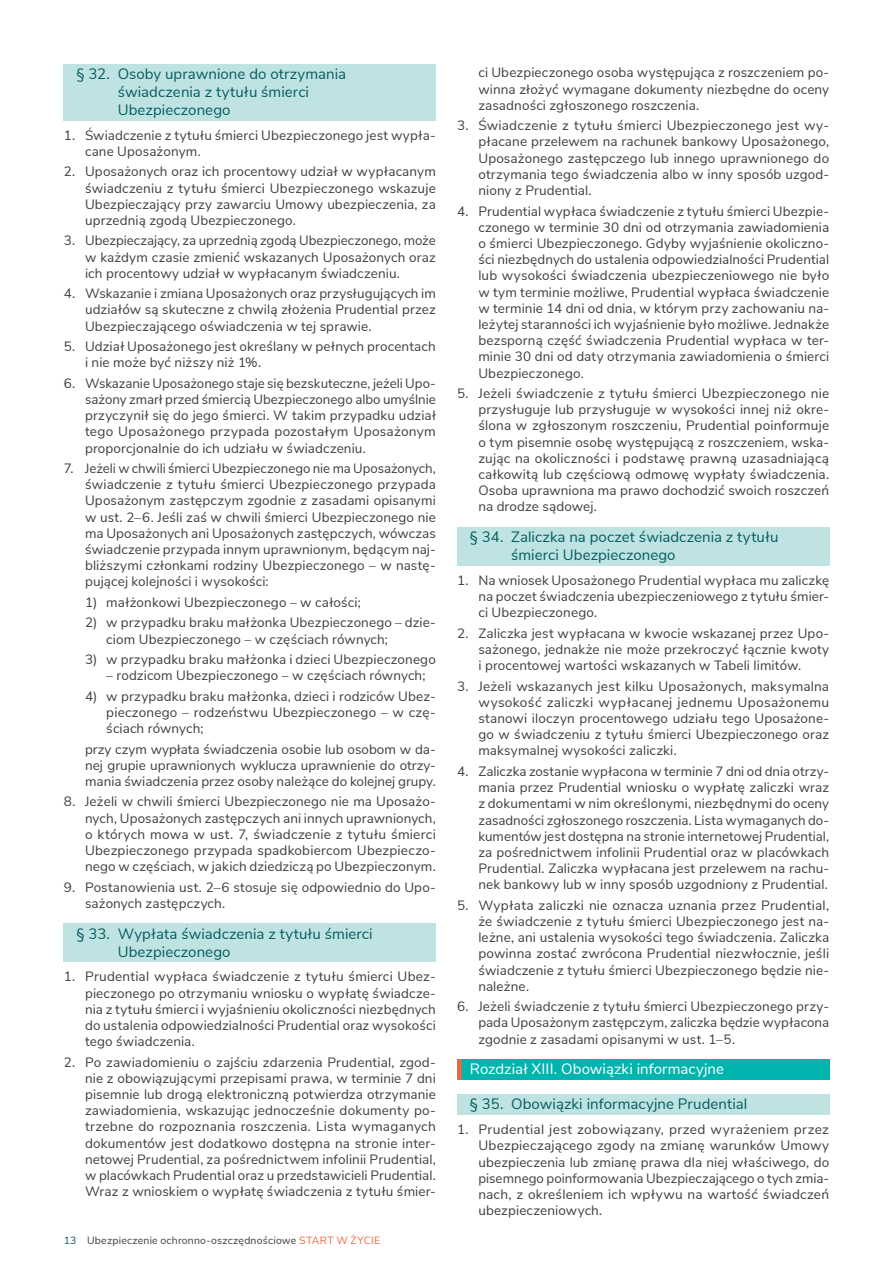
<style>
.page{position:relative;width:893px;height:1263px;background:#fff}
.page>*{position:absolute;margin:0;border:0;box-sizing:border-box;transform-origin:0 0}
.t1{font:15px/18px "Nunito Sans";letter-spacing:.005em;color:#065c5f}
.rozdział{font:15px "Nunito Sans";letter-spacing:.005em;color:#fff}
.tekst_9pt{font:13.5px/16.2px "Nunito Sans";letter-spacing:.01em;color:#3e3e3f;text-align:justify}
.t2{font:10.5px "Nunito Sans";letter-spacing:.02em;color:#3e3e3f}
.s1{color:#065c5f}
.s2{color:#f26640}
</style>
<div class="page">
<div style="left:64px;top:64px;width:372px;height:56px;background:#bee3e2"></div>
<div style="left:64px;top:923px;width:372px;height:39px;background:#bee3e2"></div>
<div style="left:457px;top:527px;width:372px;height:38px;background:#bee3e2"></div>
<div style="left:457px;top:1059px;width:372px;height:21px;background:#00b5ae"></div>
<div style="left:457px;top:1059px;width:5px;height:21px;background:#f26640"></div>
<div style="left:457px;top:1094px;width:372px;height:21px;background:#bee3e2"></div>
<p class="t1" style="left:118px;top:64px;width:230px;text-indent:-41px">§ 32. Osoby uprawnione do otrzymania świadczenia z tytułu śmierci<br>Ubezpieczonego</p>
<p class="tekst_9pt" style="left:85px;top:126px;width:352px;text-indent:-21px">1. Świadczenie z tytułu śmierci Ubezpieczonego jest wypła&shy;cane Uposażonym.</p>
<p class="tekst_9pt" style="left:85px;top:163px;width:352px;text-indent:-21px">2. Uposażonych oraz ich procentowy udział w wypłacanym świadczeniu z tytułu śmierci Ubezpieczonego wskazuje Ubezpieczający przy zawarciu Umowy ubezpieczenia, za uprzednią zgodą Ubezpieczonego.</p>
<p class="tekst_9pt" style="left:85px;top:232px;width:352px;text-indent:-21px">3. Ubezpieczający, za uprzednią zgodą Ubezpieczonego, może w każdym czasie zmienić wskazanych Uposażonych oraz ich procentowy udział w wypłacanym świadczeniu.</p>
<p class="tekst_9pt" style="left:85px;top:285px;width:352px;text-indent:-21px">4. Wskazanie i zmiana Uposażonych oraz przysługujących im udziałów są skuteczne z chwilą złożenia Prudential przez Ubezpieczającego oświadczenia w tej sprawie.</p>
<p class="tekst_9pt" style="left:85px;top:337px;width:352px;text-indent:-21px">5. Udział Uposażonego jest określany w pełnych procentach i nie może być niższy niż 1%.</p>
<p class="tekst_9pt" style="left:85px;top:374px;width:352px;text-indent:-21px">6. Wskazanie Uposażonego staje się bezskuteczne, jeżeli Upo&shy;sażony zmarł przed śmiercią Ubezpieczonego albo umyślnie przyczynił się do jego śmierci. W takim przypadku udział tego Uposażonego przypada pozostałym Uposażonym proporcjonalnie do ich udziału w świadczeniu.</p>
<p class="tekst_9pt" style="left:85px;top:459px;width:352px;text-indent:-21px">7. Jeżeli w chwili śmierci Ubezpieczonego nie ma Uposażonych, świadczenie z tytułu śmierci Ubezpieczonego przypada Uposażonym zastępczym zgodnie z zasadami opisanymi w ust. 2–6. Jeśli zaś w chwili śmierci Ubezpieczonego nie ma Uposażonych ani Uposażonych zastępczych, wówczas świadczenie przypada innym uprawnionym, będącym naj&shy;bliższymi członkami rodziny Ubezpieczonego – w nastę&shy;pującej kolejności i wysokości:</p>
<p class="tekst_9pt" style="left:85px;top:593px;width:277px">1) małżonkowi Ubezpieczonego – w całości;</p>
<p class="tekst_9pt" style="left:106px;top:614px;width:331px;text-indent:-21px">2) w przypadku braku małżonka Ubezpieczonego – dzie&shy;ciom Ubezpieczonego – w częściach równych;</p>
<p class="tekst_9pt" style="left:85px;top:650px;width:352px">3) w przypadku braku małżonka i dzieci Ubezpieczonego</p>
<p class="tekst_9pt" style="left:106px;top:666px;width:321px">– rodzicom Ubezpieczonego – w częściach równych;</p>
<p class="tekst_9pt" style="left:106px;top:687px;width:331px;text-indent:-21px">4) w przypadku braku małżonka, dzieci i rodziców Ubez&shy;pieczonego – rodzeństwu Ubezpieczonego – w czę&shy;ściach równych;</p>
<p class="tekst_9pt" style="left:85px;top:740px;width:352px">przy czym wypłata świadczenia osobie lub osobom w da&shy;nej grupie uprawnionych wyklucza uprawnienie do otrzy&shy;mania świadczenia przez osoby należące do kolejnej grupy.</p>
<p class="tekst_9pt" style="left:85px;top:793px;width:352px;text-indent:-21px">8. Jeżeli w chwili śmierci Ubezpieczonego nie ma Uposażo&shy;nych, Uposażonych zastępczych ani innych uprawnionych, o których mowa w ust. 7, świadczenie z tytułu śmierci Ubezpieczonego przypada spadkobiercom Ubezpieczo&shy;nego w częściach, w jakich dziedziczą po Ubezpieczonym.</p>
<p class="tekst_9pt" style="left:85px;top:878px;width:352px;text-indent:-21px">9. Postanowienia ust. 2–6 stosuje się odpowiednio do Upo&shy;sażonych zastępczych.</p>
<p class="t1" style="left:118px;top:923px;width:256px;text-indent:-41px">§ 33. Wypłata świadczenia z tytułu śmierci<br>Ubezpieczonego</p>
<p class="tekst_9pt" style="left:85px;top:968px;width:352px;text-indent:-21px">1. Prudential wypłaca świadczenie z tytułu śmierci Ubez&shy;pieczonego po otrzymaniu wniosku o wypłatę świadcze&shy;nia z tytułu śmierci i wyjaśnieniu okoliczności niezbędnych do ustalenia odpowiedzialności Prudential oraz wysokości tego świadczenia.</p>
<p class="tekst_9pt" style="left:85px;top:1053px;width:352px;text-indent:-21px">2. Po zawiadomieniu o zajściu zdarzenia Prudential, zgod&shy;nie z obowiązującymi przepisami prawa, w terminie 7 dni pisemnie lub drogą elektroniczną potwierdza otrzymanie zawiadomienia, wskazując jednocześnie dokumenty po&shy;trzebne do rozpoznania roszczenia. Lista wymaganych dokumentów jest dodatkowo dostępna na stronie inter&shy;netowej Prudential, za pośrednictwem infolinii Prudential, w placówkach Prudential oraz u przedstawicieli Prudential.<br>Wraz z wnioskiem o wypłatę świadczenia z tytułu śmier-</p>
<p class="t2" style="left:64px;top:1232px;width:318px"><span class="s1">13</span> Ubezpieczenie ochronno-oszczędnościowe <span class="s2">START W ŻYCIE</span></p>
<p class="tekst_9pt" style="left:478px;top:64px;width:352px">ci Ubezpieczonego osoba występująca z roszczeniem po&shy;winna złożyć wymagane dokumenty niezbędne do oceny zasadności zgłoszonego roszczenia.</p>
<p class="tekst_9pt" style="left:478px;top:117px;width:352px;text-indent:-21px">3. Świadczenie z tytułu śmierci Ubezpieczonego jest wy&shy;płacane przelewem na rachunek bankowy Uposażonego, Uposażonego zastępczego lub innego uprawnionego do otrzymania tego świadczenia albo w inny sposób uzgod&shy;niony z Prudential.</p>
<p class="tekst_9pt" style="left:478px;top:202px;width:352px;text-indent:-21px">4. Prudential wypłaca świadczenie z tytułu śmierci Ubezpie&shy;czonego w terminie 30 dni od otrzymania zawiadomienia o śmierci Ubezpieczonego. Gdyby wyjaśnienie okoliczno&shy;ści niezbędnych do ustalenia odpowiedzialności Prudential lub wysokości świadczenia ubezpieczeniowego nie było w tym terminie możliwe, Prudential wypłaca świadczenie w terminie 14 dni od dnia, w którym przy zachowaniu na&shy;leżytej staranności ich wyjaśnienie było możliwe. Jednakże bezsporną część świadczenia Prudential wypłaca w ter&shy;minie 30 dni od daty otrzymania zawiadomienia o śmierci Ubezpieczonego.</p>
<p class="tekst_9pt" style="left:478px;top:384px;width:352px;text-indent:-21px">5. Jeżeli świadczenie z tytułu śmierci Ubezpieczonego nie przysługuje lub przysługuje w wysokości innej niż okre&shy;ślona w zgłoszonym roszczeniu, Prudential poinformuje o tym pisemnie osobę występującą z roszczeniem, wska&shy;zując na okoliczności i podstawę prawną uzasadniającą całkowitą lub częściową odmowę wypłaty świadczenia.<br>Osoba uprawniona ma prawo dochodzić swoich roszczeń na drodze sądowej.</p>
<p class="t1" style="left:511px;top:527px;width:269px;text-indent:-41px">§ 34. Zaliczka na poczet świadczenia z tytułu śmierci Ubezpieczonego</p>
<p class="tekst_9pt" style="left:478px;top:571px;width:352px;text-indent:-21px">1. Na wniosek Uposażonego Prudential wypłaca mu zaliczkę na poczet świadczenia ubezpieczeniowego z tytułu śmier&shy;ci Ubezpieczonego.</p>
<p class="tekst_9pt" style="left:478px;top:624px;width:352px;text-indent:-21px">2. Zaliczka jest wypłacana w kwocie wskazanej przez Upo&shy;sażonego, jednakże nie może przekroczyć łącznie kwoty i procentowej wartości wskazanych w Tabeli limitów.</p>
<p class="tekst_9pt" style="left:478px;top:677px;width:352px;text-indent:-21px">3. Jeżeli wskazanych jest kilku Uposażonych, maksymalna wysokość zaliczki wypłacanej jednemu Uposażonemu stanowi iloczyn procentowego udziału tego Uposażone&shy;go w świadczeniu z tytułu śmierci Ubezpieczonego oraz maksymalnej wysokości zaliczki.</p>
<p class="tekst_9pt" style="left:478px;top:762px;width:352px;text-indent:-21px">4. Zaliczka zostanie wypłacona w terminie 7 dni od dnia otrzy&shy;mania przez Prudential wniosku o wypłatę zaliczki wraz z dokumentami w nim określonymi, niezbędnymi do oceny zasadności zgłoszonego roszczenia. Lista wymaganych do&shy;kumentów jest dostępna na stronie internetowej Prudential, za pośrednictwem infolinii Prudential oraz w placówkach Prudential. Zaliczka wypłacana jest przelewem na rachu&shy;nek bankowy lub w inny sposób uzgodniony z Prudential.</p>
<p class="tekst_9pt" style="left:478px;top:896px;width:352px;text-indent:-21px">5. Wypłata zaliczki nie oznacza uznania przez Prudential, że świadczenie z tytułu śmierci Ubezpieczonego jest na&shy;leżne, ani ustalenia wysokości tego świadczenia. Zaliczka powinna zostać zwrócona Prudential niezwłocznie, jeśli świadczenie z tytułu śmierci Ubezpieczonego będzie nie&shy;należne.</p>
<p class="tekst_9pt" style="left:478px;top:997px;width:352px;text-indent:-21px">6. Jeżeli świadczenie z tytułu śmierci Ubezpieczonego przy&shy;pada Uposażonym zastępczym, zaliczka będzie wypłacona zgodnie z zasadami opisanymi w ust. 1–5.</p>
<p class="rozdział" style="left:470px;top:1058px;width:256px">Rozdział XIII. Obowiązki informacyjne</p>
<p class="t1" style="left:470px;top:1094px;width:279px">§ 35. Obowiązki informacyjne Prudential</p>
<p class="tekst_9pt" style="left:478px;top:1120px;width:352px;text-indent:-21px">1. Prudential jest zobowiązany, przed wyrażeniem przez Ubezpieczającego zgody na zmianę warunków Umowy ubezpieczenia lub zmianę prawa dla niej właściwego, do pisemnego poinformowania Ubezpieczającego o tych zmia&shy;nach, z określeniem ich wpływu na wartość świadczeń ubezpieczeniowych.</p>
</div>
